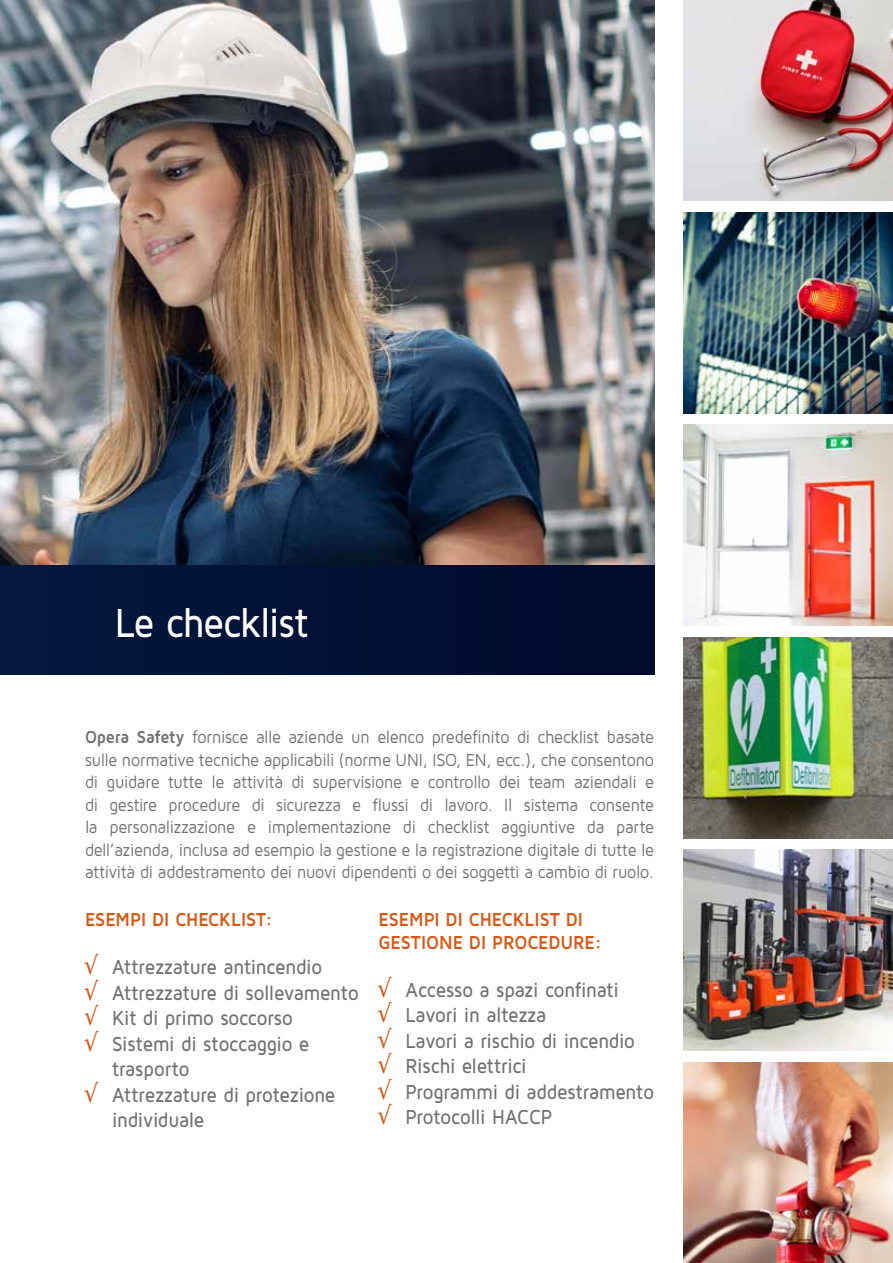
<style>
.page{position:relative;width:893px;height:1263px;background:#fff}
.page>*{position:absolute;margin:0;border:0;box-sizing:border-box;transform-origin:0 0}
.t1{font:500 42px "Maven Pro";letter-spacing:-.035em;color:#fff;scale:.9 1}
.t2{font:500 21px/25.5px "Maven Pro";letter-spacing:-.01em;color:#71706f;scale:.9 1}
.t3{font:700 19.5px/22.5px "Maven Pro";letter-spacing:-.005em;color:#da5713;scale:.9 1}
.t4{font:18px/22.5px "Maven Pro";letter-spacing:-.015em;color:#71706f;text-align:justify;scale:.9 1}
.s1{font-weight:700}
.s2{color:#d85613}
</style>
<div class="page">
<img style="left:0;top:0;width:654px;height:566px">
<div style="left:0;top:566px;width:654px;height:109px;background:#011236"></div>
<img style="left:684px;top:0;width:209px;height:201px">
<img style="left:683px;top:850px;width:210px;height:200px">
<img style="left:683px;top:212px;width:210px;height:201px">
<img style="left:683px;top:1062px;width:210px;height:201px">
<img style="left:683px;top:425px;width:210px;height:200px">
<img style="left:683px;top:637px;width:210px;height:201px">
<h1 class="t1" style="left:115px;top:597px;width:217px">Le checklist</h1>
<p class="t4" style="left:85px;top:725px;width:634px"><span class="s1">Opera Safety</span> fornisce alle aziende un elenco predefinito di checklist basate sulle normative tecniche applicabili (norme UNI, ISO, EN, ecc.), che consentono di guidare tutte le attività di supervisione e controllo dei team aziendali e di gestire procedure di sicurezza e flussi di lavoro. Il sistema consente la personalizzazione e implementazione di checklist aggiuntive da parte dell’azienda, inclusa ad esempio la gestione e la registrazione digitale di tutte le attività di addestramento dei nuovi dipendenti o dei soggetti a cambio di ruolo.</p>
<p class="t3" style="left:85px;top:908px;width:210px">ESEMPI DI CHECKLIST:</p>
<p class="t2" style="left:85px;top:954px;width:265px"><span class="s2">√</span> Attrezzature antincendio</p>
<p class="t2" style="left:85px;top:979px;width:306px"><span class="s2">√</span> Attrezzature di sollevamento</p>
<p class="t2" style="left:85px;top:1005px;width:232px"><span class="s2">√</span> Kit di primo soccorso</p>
<p class="t2" style="left:85px;top:1030px;width:251px"><span class="s2">√</span> Sistemi di stoccaggio e</p>
<p class="t2" style="left:112px;top:1056px;width:88px">trasporto</p>
<p class="t2" style="left:85px;top:1081px;width:280px"><span class="s2">√</span> Attrezzature di protezione</p>
<p class="t2" style="left:112px;top:1107px;width:104px">individuale</p>
<p class="t3" style="left:379px;top:908px;width:250px">ESEMPI DI CHECKLIST DI<br>GESTIONE DI PROCEDURE:</p>
<p class="t2" style="left:379px;top:976px;width:308px"><span class="s2">√</span> Accesso a spazi confinati<br><span class="s2">√</span> Lavori in altezza<br><span class="s2">√</span> Lavori a rischio di incendio<br><span class="s2">√</span> Rischi elettrici<br><span class="s2">√</span> Programmi di addestramento <span class="s2">√</span> Protocolli HACCP</p>
</div>
